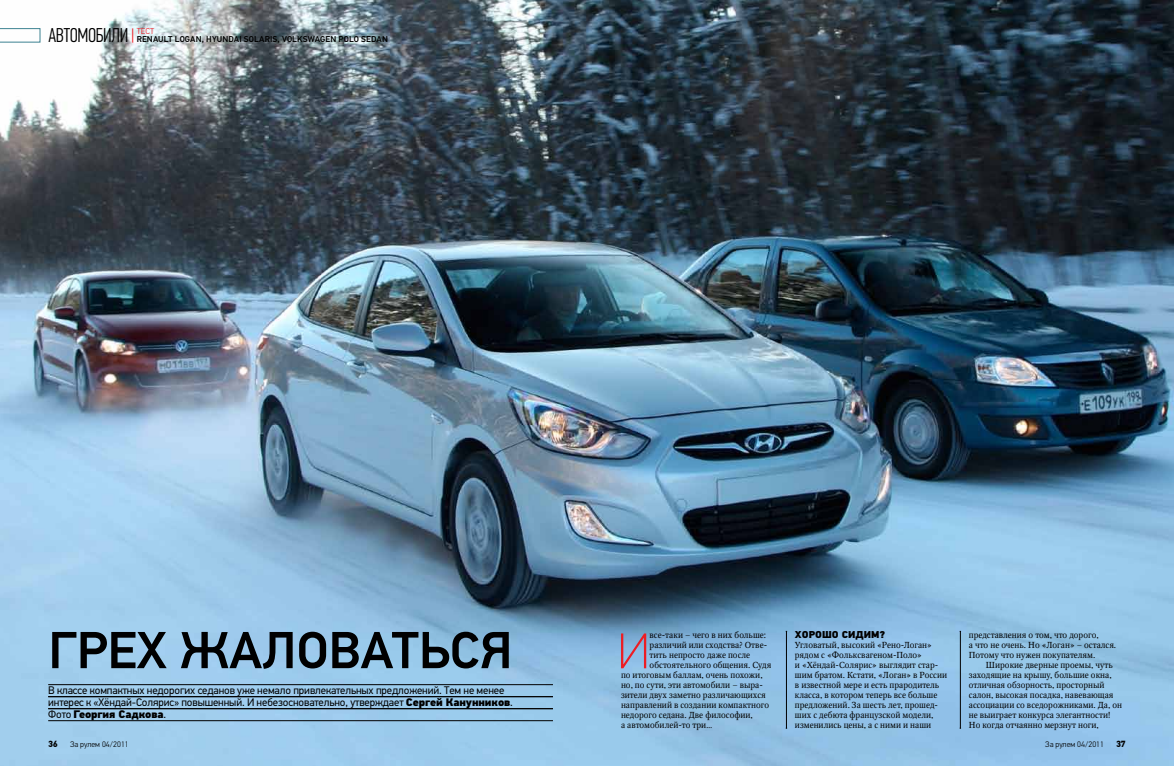
<style>
.page{position:relative;width:1174px;height:766px;background:#fff}
.page>*{position:absolute;margin:0;border:0;box-sizing:border-box;transform-origin:0 0}
.t1{font:500 52px "PF Din Text Pro";color:#000}
.t2{font:100 50px "PF Din Text Pro";color:#ed1d24}
.t3{font:300 20px "PF Din Text Comp Pro";letter-spacing:-.02em;color:#000}
.t4{font:11px/12px "PF Din Text Pro";letter-spacing:-.01em;color:#000}
.t5{font:900 10px "PF Din Text Pro";color:#000}
.t6{font:700 9px "PF Din Text Pro";color:#000}
.t7{font:8.7px/10px "Octava C";color:#000}
.t8{font:500 8.5px "PF Din Text Pro";letter-spacing:.01em;color:#000}
.t9{font:300 8px "PF Din Text Pro";color:#000}
.s1{font-size:16.2px;color:#ed1d24}
.s2{font-weight:900}
</style>
<div class="page">
<img style="left:0;top:0;width:1174px;height:765px">
<hr style="left:48px;top:720px;width:505px;height:1px;background:#000">
<hr style="left:48px;top:684px;width:505px;height:1px;background:#000">
<hr style="left:48px;top:696px;width:505px;height:1px;background:#000">
<hr style="left:48px;top:708px;width:505px;height:1px;background:#000">
<hr style="left:786px;top:631px;width:1px;height:97px;background:#000">
<hr style="left:960px;top:631px;width:1px;height:97px;background:#000">
<svg style="left:0;top:28px;width:40px;height:14px"></svg>
<h3 class="t3" style="left:48px;top:25px;width:107px">АВТОМОБИЛИ <span class="s1">|</span> <sup>ТЕСТ</sup></h3>
<p class="t8" style="left:137px;top:34px;width:253px">RENAULT LOGAN, HYUNDAI SOLARIS, VOLKSWAGEN POLO SEDAN</p>
<h1 class="t1" style="left:48px;top:619px;width:465px">ГРЕХ ЖАЛОВАТЬСЯ</h1>
<p class="t4" style="left:48px;top:683px;width:466px">В классе компактных недорогих седанов уже немало привлекательных предложений. Тем не менее интерес к «Хёндай-Солярис» повышенный. И небезосновательно, утверждает <span class="s2">Сергей Канунников</span>.<br>Фото <span class="s2">Георгия Садкова</span>.</p>
<p class="t6" style="left:48px;top:738px;width:11px">36</p>
<p class="t9" style="left:70px;top:739px;width:60px">За рулем 04/2011</p>
<h2 class="t2" style="left:617px;top:623px;width:34px">И</h2>
<p class="t7" style="left:649px;top:630px;width:118px">все-таки – чего в них больше:</p>
<p class="t7" style="left:649px;top:640px;width:119px">различий или сходства? Отве-</p>
<p class="t7" style="left:649px;top:650px;width:102px">тить непросто даже после</p>
<p class="t7" style="left:649px;top:660px;width:123px">обстоятельного общения. Судя</p>
<p class="t7" style="left:621px;top:670px;width:143px">по итоговым баллам, очень похожи,</p>
<p class="t7" style="left:621px;top:680px;width:143px">но, по сути, эти автомобили – выра-</p>
<p class="t7" style="left:621px;top:690px;width:146px">зители двух заметно различающихся</p>
<p class="t7" style="left:621px;top:700px;width:150px">направлений в создании компактного</p>
<p class="t7" style="left:621px;top:710px;width:133px">недорого седана. Две философии,</p>
<p class="t7" style="left:621px;top:720px;width:93px">а автомобилей-то три…</p>
<p class="t5" style="left:795px;top:628px;width:92px">ХОРОШО СИДИМ?</p>
<p class="t7" style="left:795px;top:640px;width:154px">Угловатый, высокий «Рено-Логан» рядом с «Фольксвагеном-Поло»<br>и «Хёндай-Солярис» выглядит стар&shy;шим братом. Кстати, «Логан» в России в известной мере и есть прародитель класса, в котором теперь все больше предложений. За шесть лет, прошед&shy;ших с дебюта французской модели, изменились цены, а с ними и наши</p>
<p class="t7" style="left:969px;top:630px;width:149px">представления о том, что дорого,<br>а что не очень. Но «Логан» – остался.<br>Потому что нужен покупателям.</p>
<p class="t7" style="left:969px;top:660px;width:155px;text-indent:17px">Широкие дверные проемы, чуть заходящие на крышу, большие окна, отличная обзорность, просторный салон, высокая посадка, навевающая ассоциации со вседорожниками. Да, он не выиграет конкурса элегантности!<br>Но когда отчаянно мерзнут ноги,</p>
<p class="t9" style="left:1045px;top:739px;width:60px">За рулем 04/2011</p>
<p class="t6" style="left:1116px;top:738px;width:11px">37</p>
</div>
